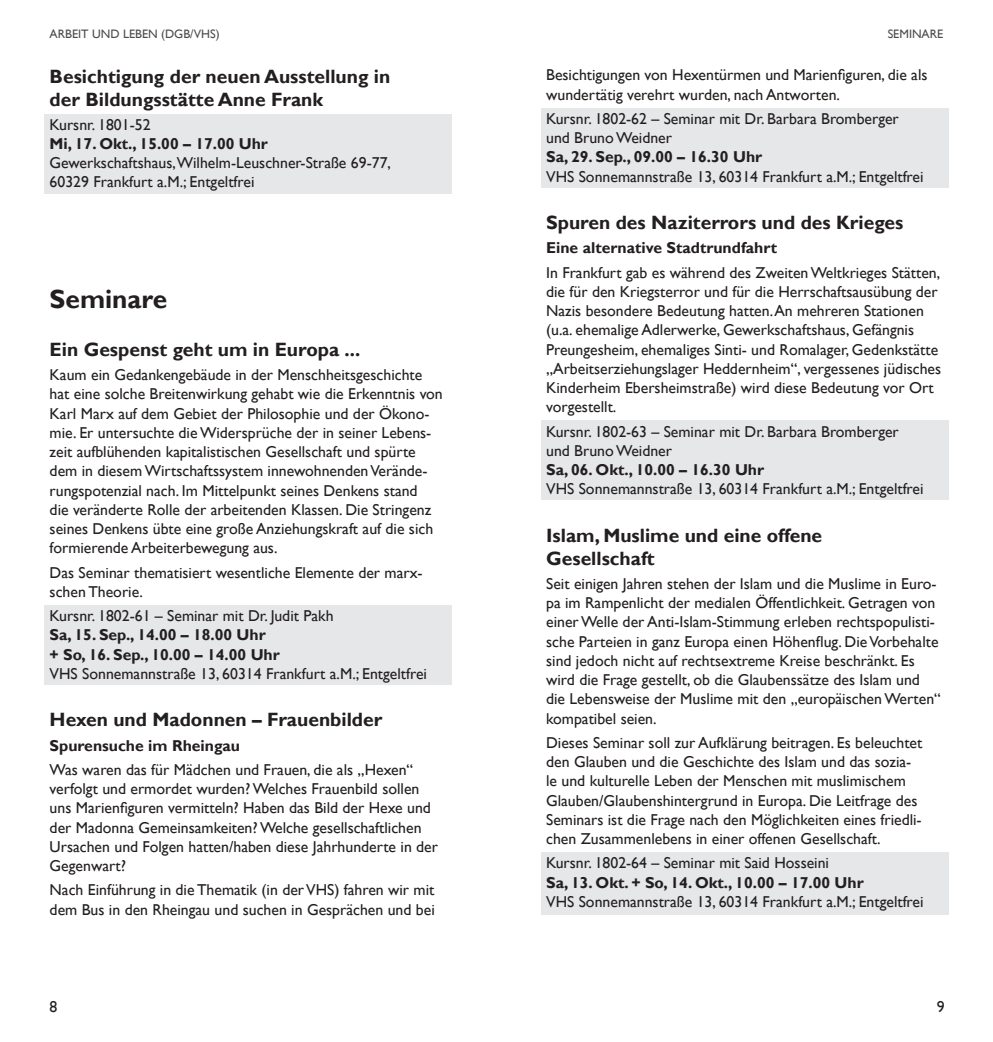
<style>
.page{position:relative;width:993px;height:1042px;background:#fff}
.page>*{position:absolute;margin:0;border:0;box-sizing:border-box;transform-origin:0 0}
.t1{font:700 26.25px "Gill Sans";color:#231f20}
.t2{font:700 19.25px/22.8px "Gill Sans";color:#231f20}
.t3{font:15.75px/19.2px "Gill Sans";color:#231f20}
.t4{font:700 15.75px/19.2px "Gill Sans";color:#231f20}
.t5{font:12.25px "Gill Sans";color:#4b4c4d}
</style>
<div class="page">
<div style="left:45px;top:605px;width:406px;height:79px;background:#e6e7e9"></div>
<div style="left:45px;top:115px;width:406px;height:79px;background:#e6e7e9"></div>
<div style="left:541px;top:108px;width:406px;height:80px;background:#e6e7e9"></div>
<div style="left:541px;top:420px;width:406px;height:80px;background:#e6e7e9"></div>
<div style="left:541px;top:852px;width:406px;height:62px;background:#e6e7e9"></div>
<p class="t5" style="left:50px;top:27px;width:171px">Arbeit und Leben (DGB/VHS)</p>
<p class="t5" style="left:887px;top:27px;width:14px">Seminare</p>
<p class="t2" style="left:50px;top:65px;width:342px">Besichtigung der neuen Ausstellung in der Bildungsstätte Anne Frank</p>
<p class="t3" style="left:50px;top:115px;width:102px">Kursnr. 1801-52</p>
<p class="t4" style="left:50px;top:134px;width:220px">Mi, 17. Okt., 15.00 – 17.00 Uhr</p>
<p class="t3" style="left:50px;top:154px;width:343px">Gewerkschaftshaus,Wilhelm-Leuschner-Straße 69-77,<br>60329 Frankfurt a.M.; Entgeltfrei</p>
<h1 class="t1" style="left:50px;top:284px;width:119px">Seminare</h1>
<p class="t2" style="left:50px;top:338px;width:312px">Ein Gespenst geht um in Europa ...</p>
<p class="t3" style="left:50px;top:365px;width:394px">Kaum ein Gedankengebäude in der Menschheitsgeschichte hat eine solche Breitenwirkung gehabt wie die Erkenntnis von Karl Marx auf dem Gebiet der Philosophie und der Ökono&shy;mie. Er untersuchte die Widersprüche der in seiner Lebens&shy;zeit aufblühenden kapitalistischen Gesellschaft und spürte dem in diesem Wirtschaftssystem innewohnenden Verände&shy;rungspotenzial nach. Im Mittelpunkt seines Denkens stand<br>die veränderte Rolle der arbeitenden Klassen. Die Stringenz seines Denkens übte eine große Anziehungskraft auf die sich formierende Arbeiterbewegung aus.</p>
<p class="t3" style="left:50px;top:563px;width:374px">Das Seminar thematisiert wesentliche Elemente der marx&shy;schen Theorie.</p>
<p class="t3" style="left:50px;top:606px;width:285px">Kursnr. 1802-61 – Seminar mit Dr. Judit Pakh</p>
<p class="t4" style="left:50px;top:626px;width:232px">Sa, 15. Sep., 14.00 – 18.00 Uhr<br>+ So, 16. Sep., 10.00 – 14.00 Uhr</p>
<p class="t3" style="left:50px;top:664px;width:379px">VHS Sonnemannstraße 13, 60314 Frankfurt a.M.; Entgeltfrei</p>
<p class="t2" style="left:50px;top:709px;width:334px">Hexen und Madonnen – Frauenbilder</p>
<p class="t4" style="left:50px;top:736px;width:192px">Spurensuche im Rheingau</p>
<p class="t3" style="left:50px;top:760px;width:390px">Was waren das für Mädchen und Frauen, die als „Hexen“ verfolgt und ermordet wurden? Welches Frauenbild sollen uns Marienfiguren vermitteln? Haben das Bild der Hexe und der Madonna Gemeinsamkeiten? Welche gesellschaftlichen Ursachen und Folgen hatten/haben diese Jahrhunderte in der Gegenwart?</p>
<p class="t3" style="left:50px;top:880px;width:386px">Nach Einführung in die Thematik (in der VHS) fahren wir mit dem Bus in den Rheingau und suchen in Gesprächen und bei</p>
<p class="t3" style="left:546px;top:66px;width:383px">Besichtigungen von Hexentürmen und Marienfiguren, die als wundertätig verehrt wurden, nach Antworten.</p>
<p class="t3" style="left:546px;top:109px;width:354px">Kursnr. 1802-62 – Seminar mit Dr. Barbara Bromberger und Bruno Weidner</p>
<p class="t4" style="left:546px;top:148px;width:217px">Sa, 29. Sep., 09.00 – 16.30 Uhr</p>
<p class="t3" style="left:546px;top:167px;width:379px">VHS Sonnemannstraße 13, 60314 Frankfurt a.M.; Entgeltfrei</p>
<p class="t2" style="left:546px;top:212px;width:359px">Spuren des Naziterrors und des Krieges</p>
<p class="t4" style="left:546px;top:239px;width:232px">Eine alternative Stadtrundfahrt</p>
<p class="t3" style="left:546px;top:263px;width:396px">In Frankfurt gab es während des Zweiten Weltkrieges Stätten, die für den Kriegsterror und für die Herrschaftsausübung der Nazis besondere Bedeutung hatten. An mehreren Stationen (u.a. ehemalige Adlerwerke, Gewerkschaftshaus, Gefängnis Preungesheim, ehemaliges Sinti- und Romalager, Gedenkstätte „Arbeitserziehungslager Heddernheim“, vergessenes jüdisches Kinderheim Ebersheimstraße) wird diese Bedeutung vor Ort vorgestellt.</p>
<p class="t3" style="left:546px;top:422px;width:354px">Kursnr. 1802-63 – Seminar mit Dr. Barbara Bromberger und Bruno Weidner</p>
<p class="t4" style="left:546px;top:460px;width:219px">Sa, 06. Okt., 10.00 – 16.30 Uhr</p>
<p class="t3" style="left:546px;top:480px;width:379px">VHS Sonnemannstraße 13, 60314 Frankfurt a.M.; Entgeltfrei</p>
<p class="t2" style="left:546px;top:524px;width:277px">Islam, Muslime und eine offene<br>Gesellschaft</p>
<p class="t3" style="left:546px;top:574px;width:396px">Seit einigen Jahren stehen der Islam und die Muslime in Euro&shy;pa im Rampenlicht der medialen Öffentlichkeit. Getragen von einer Welle der Anti-Islam-Stimmung erleben rechtspopulisti&shy;sche Parteien in ganz Europa einen Höhenflug. Die Vorbehalte sind jedoch nicht auf rechtsextreme Kreise beschränkt. Es wird die Frage gestellt, ob die Glaubenssätze des Islam und die Lebensweise der Muslime mit den „europäischen Werten“ kompatibel seien.</p>
<p class="t3" style="left:546px;top:733px;width:377px">Dieses Seminar soll zur Aufklärung beitragen. Es beleuchtet den Glauben und die Geschichte des Islam und das sozia&shy;le und kulturelle Leben der Menschen mit muslimischem Glauben/Glaubenshintergrund in Europa. Die Leitfrage des Seminars ist die Frage nach den Möglichkeiten eines friedli&shy;chen Zusammenlebens in einer offenen Gesellschaft.</p>
<p class="t3" style="left:546px;top:853px;width:284px">Kursnr. 1802-64 – Seminar mit Said Hosseini</p>
<p class="t4" style="left:546px;top:873px;width:319px">Sa, 13. Okt. + So, 14. Okt., 10.00 – 17.00 Uhr</p>
<p class="t3" style="left:546px;top:892px;width:379px">VHS Sonnemannstraße 13, 60314 Frankfurt a.M.; Entgeltfrei</p>
<p class="t3" style="left:50px;top:997px;width:9px">8</p>
<p class="t3" style="left:936px;top:997px;width:9px">9</p>
</div>
